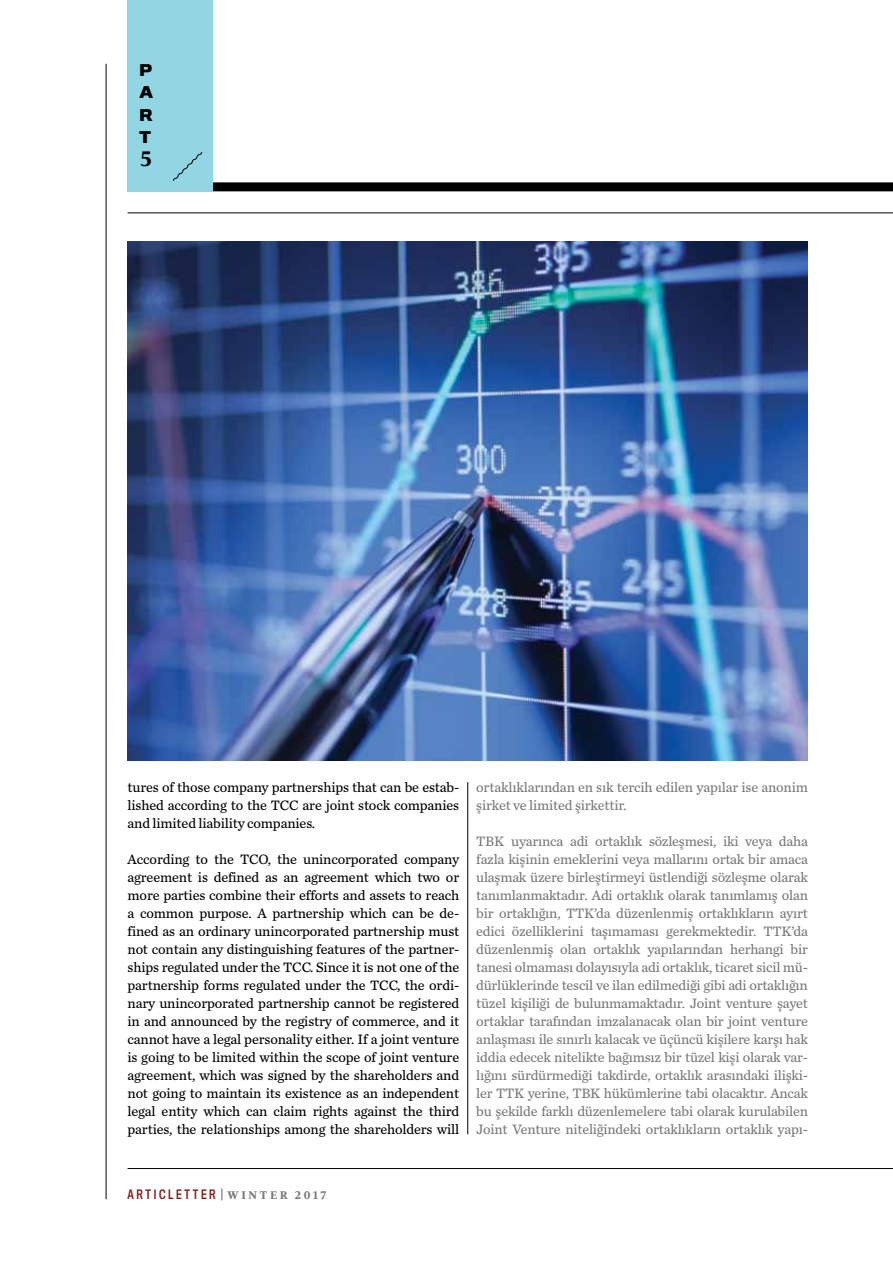
<style>
.page{position:relative;width:893px;height:1263px;background:#fff}
.page>*{position:absolute;margin:0;border:0;box-sizing:border-box;transform-origin:0 0}
.t1{font:900 22.5px "Whitman Display";color:#000}
.t2{font:700 15px/22.5px "Titling Gothic FB Normal";color:#000;text-align:justify}
.t3{font:14.25px/18px "Chronicle Text G3";letter-spacing:-.01em;color:#77787b}
.t4{font:14.25px/18px "Chronicle Text G3";letter-spacing:-.01em;color:#000;text-align:justify}
.t5{font:12px "Titling Gothic FB Cond Standard";letter-spacing:.215em;color:#87171a}
.s1{color:#77787b}
.s2{font-family:"Whitman Display";font-weight:900;color:#77787b}
</style>
<div class="page">
<div style="left:186px;top:182px;width:707px;height:9px;background:#000"></div>
<hr style="left:106px;top:64px;width:1px;height:1135px;background:#000">
<hr style="left:128px;top:213px;width:765px;height:1px;background:#000">
<div style="left:128px;top:0;width:85px;height:191px;background:#92d6e3"></div>
<hr style="left:128px;top:1168px;width:765px;height:1px;background:#000">
<svg style="left:173px;top:152px;width:29px;height:29px"></svg>
<hr style="left:467px;top:782px;width:1px;height:352px;background:#000">
<img style="left:128px;top:242px;width:680px;height:519px">
<p class="t2" style="left:139px;top:58px;width:15px">P A R T</p>
<h1 class="t1" style="left:141px;top:145px;width:13px">5</h1>
<p class="t4" style="left:128px;top:777px;width:333px">tures of those company partnerships that can be estab&shy;lished according to the TCC are joint stock companies and limited liability companies.</p>
<p class="t4" style="left:128px;top:849px;width:333px">According to the TCO, the unincorporated company agreement is defined as an agreement which two or more parties combine their efforts and assets to reach a common purpose. A partnership which can be de&shy;fined as an ordinary unincorporated partnership must not contain any distinguishing features of the partner&shy;ships regulated under the TCC. Since it is not one of the partnership forms regulated under the TCC, the ordi&shy;nary unincorporated partnership cannot be registered in and announced by the registry of commerce, and it cannot have a legal personality either. If a joint venture is going to be limited within the scope of joint venture agreement, which was signed by the shareholders and not going to maintain its existence as an independent legal entity which can claim rights against the third parties, the relationships among the shareholders will</p>
<p class="t3" style="left:476px;top:777px;width:333px">ortaklıklarından en sık tercih edilen yapılar ise anonim şirket ve limited şirkettir.</p>
<p class="t3" style="left:476px;top:831px;width:333px;text-align:justify">TBK uyarınca adi ortaklık sözleşmesi, iki veya daha fazla kişinin emeklerini veya mallarını ortak bir amaca ulaşmak üzere birleştirmeyi üstlendiği sözleşme olarak tanımlanmaktadır. Adi ortaklık olarak tanımlamış olan bir ortaklığın, TTK’da düzenlenmiş ortaklıkların ayırt edici özelliklerini taşımaması gerekmektedir. TTK’da düzenlenmiş olan ortaklık yapılarından herhangi bir tanesi olmaması dolayısıyla adi ortaklık, ticaret sicil mü&shy;dürlüklerinde tescil ve ilan edilmediği gibi adi ortaklığın tüzel kişiliği de bulunmamaktadır. Joint venture şayet ortaklar tarafından imzalanacak olan bir joint venture anlaşması ile sınırlı kalacak ve üçüncü kişilere karşı hak iddia edecek nitelikte bağımsız bir tüzel kişi olarak var&shy;lığını sürdürmediği takdirde, ortaklık arasındaki ilişki&shy;ler TTK yerine, TBK hükümlerine tabi olacaktır. Ancak bu şekilde farklı düzenlemelere tabi olarak kurulabilen Joint Venture niteliğindeki ortaklıkların ortaklık yapı-</p>
<p class="t5" style="left:128px;top:1187px;width:200px">ARTICLETTER <span class="s1">|</span> <span class="s2">WINTER 2017</span></p>
</div>
